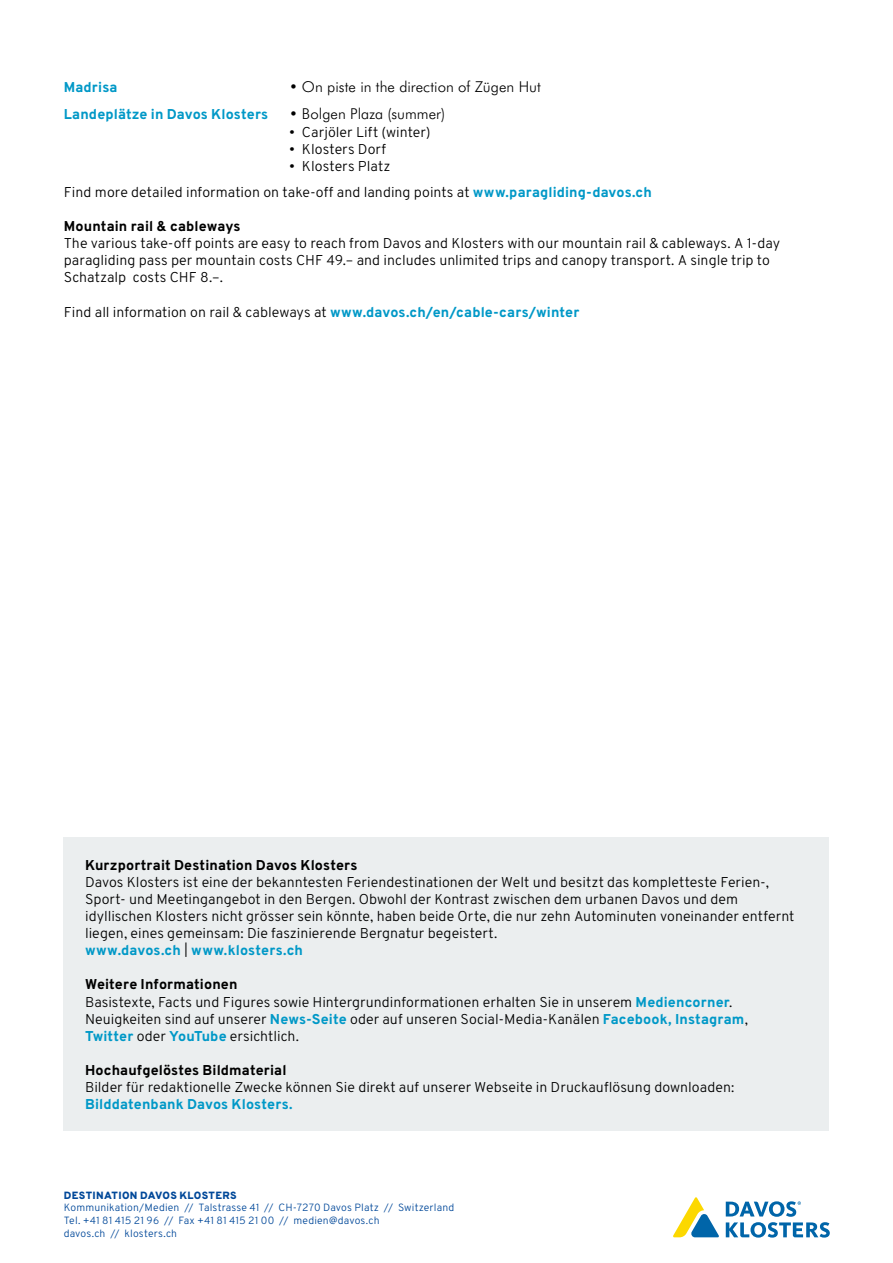
<style>
.page{position:relative;width:893px;height:1263px;background:#fff}
.page>*{position:absolute;margin:0;border:0;box-sizing:border-box;transform-origin:0 0}
.t1{font:300 15px "Futura BT";letter-spacing:.005em;color:#000}
.t2{font:300 14.25px/17.1px "Overpass";letter-spacing:.005em;color:#000}
.t3{font:800 14.25px "Overpass";letter-spacing:.01em;color:#000}
.t4{font:800 14.25px "Overpass";letter-spacing:.01em;color:#0098c7}
.t5{font:300 10.5px/12.8px "Overpass";letter-spacing:.015em;color:#004899}
.t6{font:800 10.5px "Overpass";letter-spacing:.03em;color:#004899}
.s1{font-weight:800;color:#0098c7}
.s2{font-weight:800}
</style>
<div class="page">
<div style="left:64px;top:838px;width:765px;height:293px;background:#ebeeef"></div>
<svg style="left:673px;top:1197px;width:46px;height:40px"></svg>
<svg style="left:726px;top:1201px;width:104px;height:36px"></svg>
<p class="t4" style="left:64px;top:79px;width:55px">Madrisa</p>
<p class="t1" style="left:289px;top:78px;width:253px">• On piste in the direction of Zügen Hut</p>
<p class="t4" style="left:64px;top:106px;width:206px">Landeplätze in Davos Klosters</p>
<p class="t1" style="left:289px;top:105px;width:158px">• Bolgen Plaza (summer)</p>
<p class="t2" style="left:289px;top:123px;width:143px">• Carjöler Lift (winter)</p>
<p class="t2" style="left:289px;top:140px;width:99px">• Klosters Dorf</p>
<p class="t2" style="left:64px;top:153px;width:590px;line-height:26.1px;text-indent:225px">• Klosters Platz<br>Find more detailed information on take-off and landing points at <span class="s1">www.paragliding-davos.ch</span></p>
<p class="t3" style="left:64px;top:217px;width:178px">Mountain rail &amp; cableways</p>
<p class="t2" style="left:64px;top:235px;width:718px">The various take-off points are easy to reach from Davos and Klosters with our mountain rail &amp; cableways. A 1-day paragliding pass per mountain costs CHF 49.– and includes unlimited trips and canopy transport. A single trip to<br>Schatzalp costs CHF 8.–.</p>
<p class="t2" style="left:64px;top:303px;width:517px">Find all information on rail &amp; cableways at <span class="s1">www.davos.ch/en/cable-cars/winter</span></p>
<p class="t3" style="left:85px;top:856px;width:274px">Kurzportrait Destination Davos Klosters</p>
<p class="t2" style="left:85px;top:873px;width:711px">Davos Klosters ist eine der bekanntesten Feriendestinationen der Welt und besitzt das kompletteste Ferien-, Sport- und Meetingangebot in den Bergen. Obwohl der Kontrast zwischen dem urbanen Davos und dem idyllischen Klosters nicht grösser sein könnte, haben beide Orte, die nur zehn Autominuten voneinander entfernt liegen, eines gemeinsam: Die faszinierende Bergnatur begeistert.<br><span class="s1">www.davos.ch</span> | <span class="s1">www.klosters.ch</span></p>
<p class="t2" style="left:85px;top:976px;width:664px"><span class="s2">Weitere Informationen<br></span>Basistexte, Facts und Figures sowie Hintergrundinformationen erhalten Sie in unserem <span class="s1">Mediencorner</span>.<br>Neuigkeiten sind auf unserer <span class="s1">News-Seite</span> oder auf unseren Social-Media-Kanälen <span class="s1">Facebook, Instagram</span>, <span class="s1">Twitter</span> oder <span class="s1">YouTube</span> ersichtlich.</p>
<p class="t3" style="left:85px;top:1061px;width:203px">Hochaufgelöstes Bildmaterial</p>
<p class="t2" style="left:85px;top:1078px;width:651px">Bilder für redaktionelle Zwecke können Sie direkt auf unserer Webseite in Druckauflösung downloaden:</p>
<p class="t4" style="left:85px;top:1095px;width:209px">Bilddatenbank Davos Klosters.</p>
<p class="t6" style="left:64px;top:1188px;width:174px">DESTINATION DAVOS KLOSTERS</p>
<p class="t5" style="left:64px;top:1201px;width:392px">Kommunikation/Medien // Talstrasse 41 // CH-7270 Davos Platz // Switzerland<br>Tel. +41 81 415 21 96 // Fax +41 81 415 21 00 // medien@davos.ch<br>davos.ch // klosters.ch</p>
</div>
